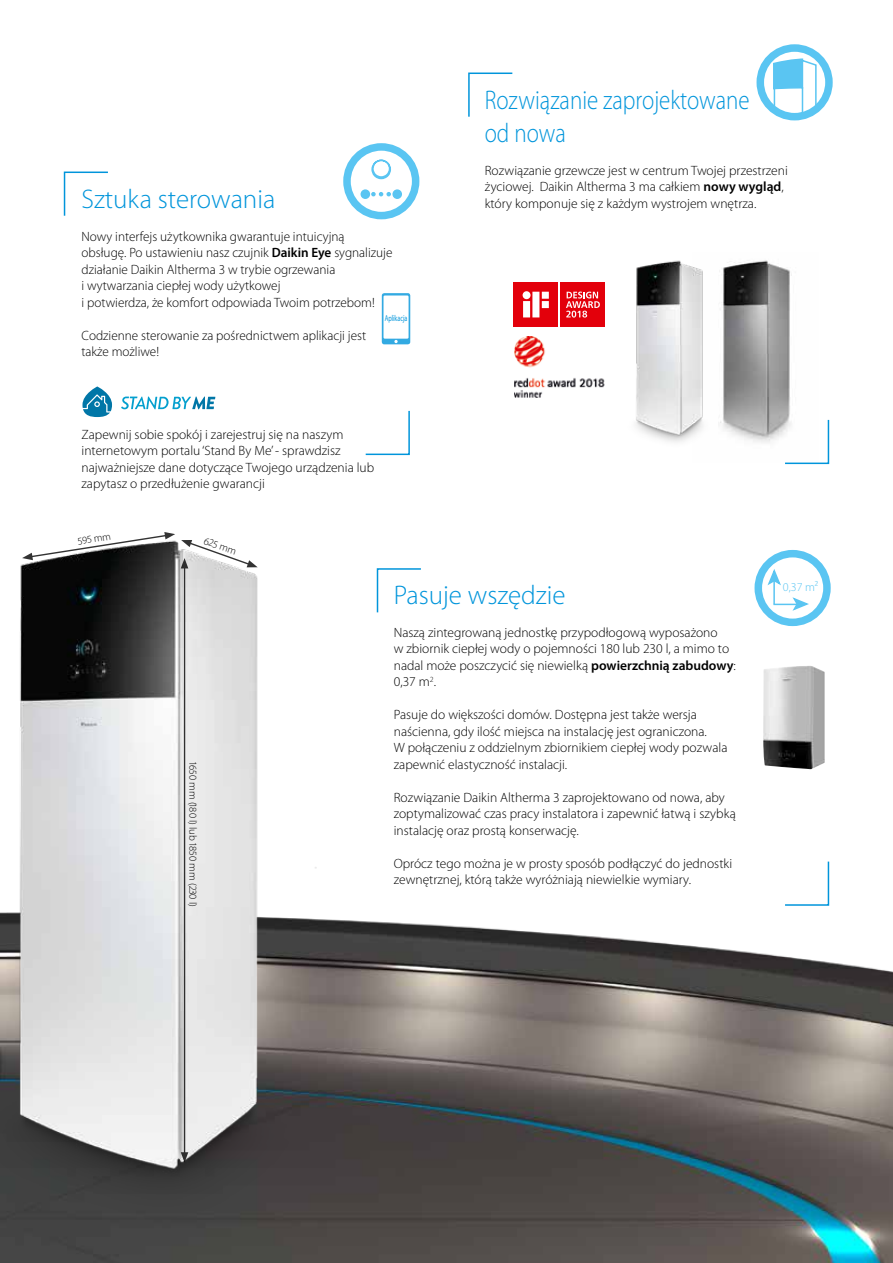
<style>
.page{position:relative;width:893px;height:1263px;background:#fff}
.page>*{position:absolute;margin:0;border:0;box-sizing:border-box;transform-origin:0 0}
.t1{font:300 27px/33px "Myriad Pro";color:#0095db;scale:.85 1}
.t2{font:300 27px "Myriad Pro";color:#0095db}
.t3{font:300 13.5px/16.5px "Myriad Pro";color:#000}
.t4{font:300 12px "Myriad Pro";color:#5ac5f2}
.t5{font:300 10.5px "Myriad Pro";color:#000}
.t6{font:8.55px "Myriad Pro";color:#0095db;scale:.7 1}
.s1{font-weight:600}
</style>
<div class="page">
<img style="left:363px;top:921px;width:530px;height:342px">
<img style="left:0;top:540px;width:363px;height:723px">
<img style="left:0;top:937px;width:85px;height:306px">
<svg style="left:22px;top:532px;width:153px;height:28px"></svg>
<hr style="left:184px;top:566px;width:1px;height:588px;background:#000">
<svg style="left:181px;top:540px;width:77px;height:28px"></svg>
<svg style="left:181px;top:1152px;width:7px;height:10px"></svg>
<svg style="left:347px;top:147px;width:69px;height:69px"></svg>
<div style="left:343px;top:143px;width:76px;height:76px;border:8px solid #5ac5f2;border-radius:50%"></div>
<div style="left:361px;top:190px;width:8px;height:8px;background:#5ac5f2;border-radius:50%"></div>
<div style="left:361px;top:189px;width:9px;height:10px;border:2px solid #5ac5f2;border-radius:50%"></div>
<div style="left:393px;top:190px;width:8px;height:8px;background:#5ac5f2;border-radius:50%"></div>
<div style="left:392px;top:189px;width:10px;height:10px;border:2px solid #5ac5f2;border-radius:50%"></div>
<svg style="left:371px;top:192px;width:20px;height:4px"></svg>
<svg style="left:371px;top:159px;width:20px;height:21px"></svg>
<svg style="left:760px;top:48px;width:69px;height:69px"></svg>
<svg style="left:772px;top:59px;width:45px;height:58px"></svg>
<div style="left:756px;top:44px;width:77px;height:76px;border:8px solid #5ac5f2;border-radius:50%"></div>
<svg style="left:758px;top:554px;width:69px;height:68px"></svg>
<div style="left:754px;top:550px;width:77px;height:76px;border:8px solid #5ac5f2;border-radius:50%"></div>
<svg style="left:773px;top:596px;width:36px;height:16px"></svg>
<hr style="left:773px;top:580px;width:2px;height:24px;background:#5ac5f2">
<svg style="left:766px;top:569px;width:16px;height:18px"></svg>
<svg style="left:121px;top:397px;width:94px;height:12px"></svg>
<svg style="left:82px;top:386px;width:30px;height:31px"></svg>
<img style="left:763px;top:666px;width:62px;height:103px">
<svg style="left:382px;top:293px;width:28px;height:51px"></svg>
<svg style="left:63px;top:171px;width:45px;height:45px"></svg>
<svg style="left:365px;top:410px;width:45px;height:46px"></svg>
<img style="left:732px;top:260px;width:60px;height:183px">
<img style="left:636px;top:260px;width:96px;height:182px">
<svg style="left:468px;top:72px;width:45px;height:45px"></svg>
<svg style="left:783px;top:418px;width:47px;height:47px"></svg>
<svg style="left:376px;top:568px;width:45px;height:45px"></svg>
<svg style="left:785px;top:861px;width:45px;height:45px"></svg>
<svg style="left:511px;top:280px;width:96px;height:49px"></svg>
<div style="left:514px;top:282px;width:44px;height:45px;background:#e3000b"></div>
<svg style="left:523px;top:291px;width:26px;height:26px"></svg>
<div style="left:561px;top:282px;width:44px;height:45px;background:#e3000b"></div>
<svg style="left:566px;top:292px;width:34px;height:26px"></svg>
<img style="left:514px;top:336px;width:91px;height:61px">
<h1 class="t2" style="left:82px;top:184px;width:195px">Sztuka sterowania</h1>
<p class="t3" style="left:82px;top:228px;width:312px">Nowy interfejs użytkownika gwarantuje intuicyjną obsługę. Po ustawieniu nasz czujnik <span class="s1">Daikin Eye</span> sygnalizuje działanie Daikin Altherma 3 w trybie ogrzewania<br>i wytwarzania ciepłej wody użytkowej<br>i potwierdza, że komfort odpowiada Twoim potrzebom!</p>
<p class="t3" style="left:82px;top:327px;width:286px">Codzienne sterowanie za pośrednictwem aplikacji jest także możliwe!</p>
<p class="t6" style="left:385px;top:313px;width:34px">Aplikacja</p>
<p class="t3" style="left:82px;top:426px;width:294px">Zapewnij sobie spokój i zarejestruj się na naszym internetowym portalu ‘Stand By Me’ - sprawdzisz najważniejsze dane dotyczące Twojego urządzenia lub zapytasz o przedłużenie gwarancji</p>
<p class="t5" style="left:77px;top:536px;width:35px;rotate:-10deg">595 mm</p>
<p class="t5" style="left:206px;top:535px;width:35px;rotate:19deg">625 mm</p>
<h1 class="t1" style="left:485px;top:83px;width:313px">Rozwiązanie zaprojektowane od nowa</h1>
<p class="t3" style="left:485px;top:162px;width:305px">Rozwiązanie grzewcze jest w centrum Twojej przestrzeni życiowej. Daikin Altherma 3 ma całkiem <span class="s1">nowy wygląd</span>, który komponuje się z każdym wystrojem wnętrza.</p>
<p class="t5" style="left:199px;top:762px;width:146px;rotate:90deg">1650 mm (180 l) lub 1850 mm (230 l)</p>
<h1 class="t2" style="left:394px;top:580px;width:173px">Pasuje wszędzie</h1>
<p class="t3" style="left:394px;top:624px;width:344px">Naszą zintegrowaną jednostkę przypodłogową wyposażono<br>w zbiornik ciepłej wody o pojemności 180 lub 230 l, a mimo to nadal może poszczycić się niewielką <span class="s1">powierzchnią zabudowy</span>:<br>0,37 m<sup>2</sup>.</p>
<p class="t3" style="left:394px;top:706px;width:335px">Pasuje do większości domów. Dostępna jest także wersja naścienna, gdy ilość miejsca na instalację jest ograniczona.<br>W połączeniu z oddzielnym zbiornikiem ciepłej wody pozwala zapewnić elastyczność instalacji.</p>
<p class="t3" style="left:394px;top:789px;width:344px">Rozwiązanie Daikin Altherma 3 zaprojektowano od nowa, aby zoptymalizować czas pracy instalatora i zapewnić łatwą i szybką instalację oraz prostą konserwację.</p>
<p class="t3" style="left:394px;top:855px;width:340px">Oprócz tego można je w prosty sposób podłączyć do jednostki zewnętrznej, którą także wyróżniają niewielkie wymiary.</p>
<p class="t4" style="left:783px;top:580px;width:37px">0,37 m2</p>
</div>
